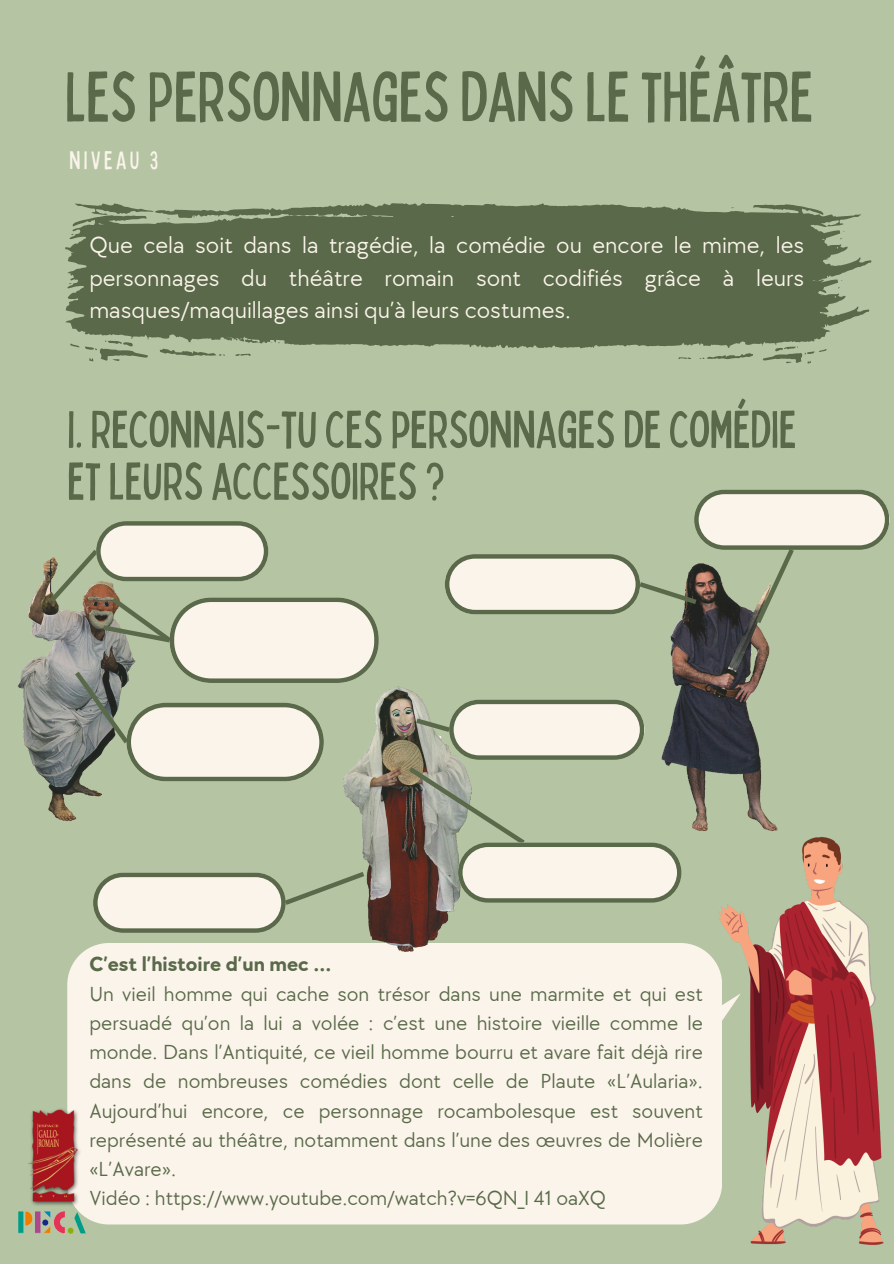
<style>
.page{position:relative;width:894px;height:1264px;background:#fff}
.page>*{position:absolute;margin:0;border:0;box-sizing:border-box;transform-origin:0 0}
.t1{font:condensed 70.5px "Bobby Jones";color:#596949}
.t2{font:condensed 52.5px/51.8px "Bobby Jones";color:#596949}
.t3{font:condensed 25.5px "Bobby Jones";letter-spacing:.125em;color:#fbf4ea}
.t4{font:24px/32.7px "TT Chocolates";color:#fbf4ea;text-align:justify}
.t5{font:21px/29.2px "TT Chocolates";color:#596949;text-align:justify}
.t6{font:700 21px "TT Chocolates";color:#596949}
</style>
<div class="page">
<div style="left:0;top:0;width:893px;height:1263px;background:#b5c5a4"></div>
<div style="left:67px;top:943px;width:646px;height:281px;background:#fbf4ea"></div>
<svg style="left:828px;top:214px;width:43px;height:97px"></svg>
<svg style="left:65px;top:203px;width:763px;height:60px;background:#647454"></svg>
<svg style="left:65px;top:263px;width:804px;height:98px;fill:#596949"></svg>
<img style="left:19px;top:1211px;width:66px;height:22px">
<img style="left:27px;top:1096px;width:55px;height:110px">
<img style="left:713px;top:837px;width:171px;height:408px">
<img style="left:17px;top:563px;width:85px;height:258px">
<img style="left:670px;top:628px;width:127px;height:234px">
<img style="left:323px;top:686px;width:164px;height:278px">
<svg style="left:93px;top:868px;width:276px;height:64px"></svg>
<svg style="left:404px;top:699px;width:277px;height:203px"></svg>
<svg style="left:45px;top:521px;width:333px;height:260px"></svg>
<svg style="left:445px;top:489px;width:443px;height:139px"></svg>
<p class="t1" style="left:65px;top:51px;width:749px">LESPERSONNAGESDANSLETHÉÂTRE</p>
<h1 class="t3" style="left:70px;top:143px;width:90px">NIVEAU 3</h1>
<p class="t4" style="left:89px;top:229px;width:716px">Que cela soit dans la tragédie, la comédie ou encore le mime, les personnages du théâtre romain sont codifiés grâce à leurs masques/maquillages ainsi qu’à leurs costumes.</p>
<p class="t2" style="left:67px;top:401px;width:730px">I.RECONNAIS-TUCESPERSONNAGESDECOMÉDIE<br>ETLEURS ACCESSOIRES?</p>
<h3 class="t6" style="left:89px;top:952px;width:243px">C’est l’histoire d’un mec ...</h3>
<p class="t5" style="left:89px;top:979px;width:615px">Un vieil homme qui cache son trésor dans une marmite et qui est persuadé qu’on la lui a volée : c’est une histoire vieille comme le monde. Dans l’Antiquité, ce vieil homme bourru et avare fait déjà rire dans de nombreuses comédies dont celle de Plaute «L’Aularia».<br>Aujourd’hui encore, ce personnage rocambolesque est souvent représenté au théâtre, notamment dans l’une des œuvres de Molière «L’Avare».</p>
<p class="t5" style="left:89px;top:1184px;width:518px">Vidéo : https://www.youtube.com/watch?v=6QN_I 41 oaXQ</p>
</div>
